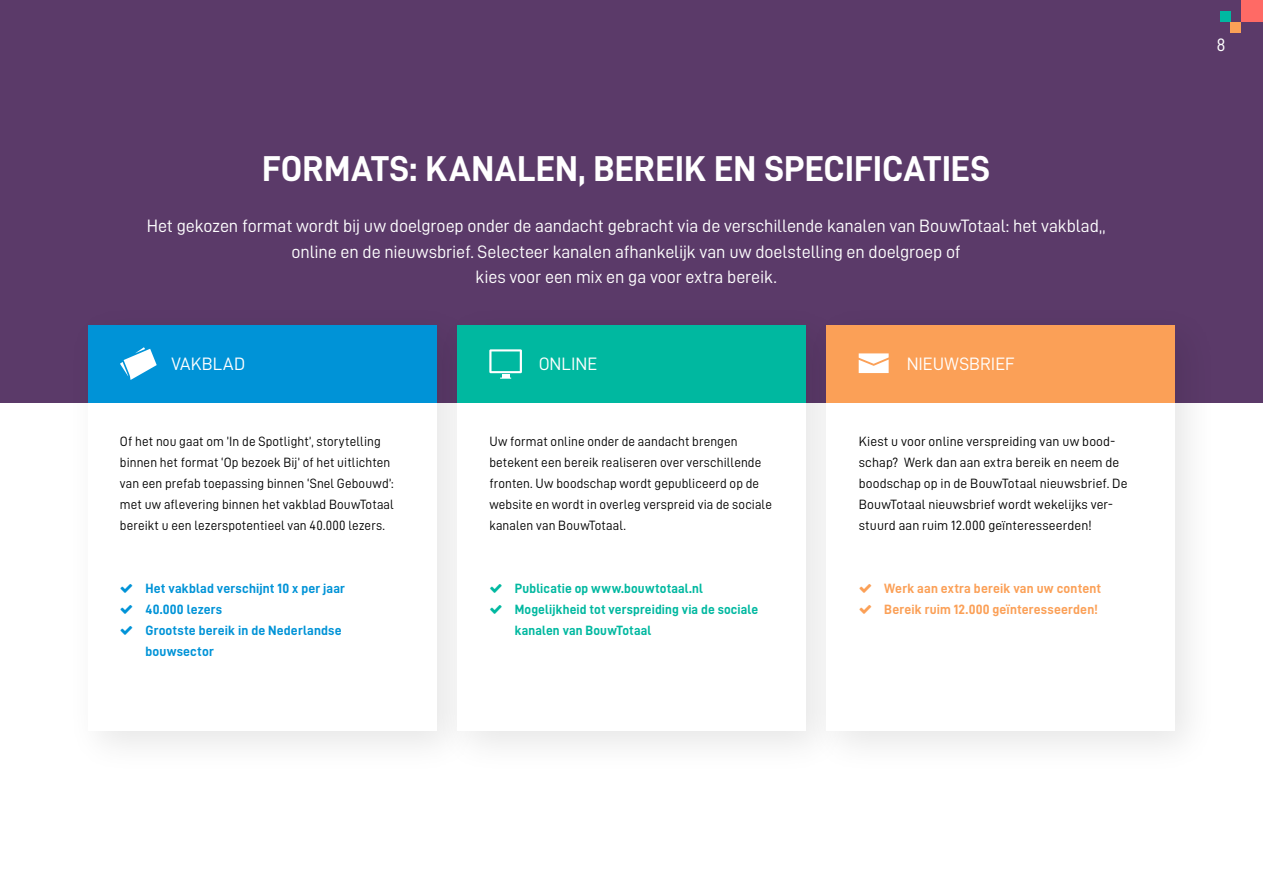
<style>
.page{position:relative;width:1263px;height:893px;background:#fff}
.page>*{position:absolute;margin:0;border:0;box-sizing:border-box;transform-origin:0 0}
.t1{font:36px "D DIN Bold";color:#fff}
.t2{font:18px/25.5px "D DIN";letter-spacing:-.01em;color:#fff;text-align:center}
.t3{font:18px "D DIN";letter-spacing:.025em;color:#fff}
.t4{font:13.5px/21px "D DIN";letter-spacing:.01em;color:#000}
.t5{font:13.5px/21px "D DIN Bold";letter-spacing:.01em;color:#00b8a0}
.t6{font:13.5px/21px "D DIN Bold";letter-spacing:.01em;color:#0093d7}
.t7{font:13.5px/21px "D DIN Bold";letter-spacing:.01em;color:#fba057}
</style>
<div class="page">
<div style="left:0;top:0;width:1263px;height:403px;background:#5b3a69"></div>
<div style="left:65px;top:302px;width:415px;height:473px;background:#000;opacity:.1"></div>
<div style="left:88px;top:325px;width:348px;height:406px;background:#fff"></div>
<div style="left:88px;top:325px;width:348px;height:78px;background:#0093d7"></div>
<svg style="left:120px;top:347px;width:37px;height:33px"></svg>
<div style="left:434px;top:302px;width:416px;height:473px;background:#000;opacity:.1"></div>
<div style="left:457px;top:325px;width:348px;height:406px;background:#fff"></div>
<div style="left:457px;top:325px;width:348px;height:78px;background:#00b8a0"></div>
<svg style="left:489px;top:349px;width:33px;height:30px"></svg>
<div style="left:803px;top:302px;width:416px;height:473px;background:#000;opacity:.1"></div>
<div style="left:827px;top:325px;width:348px;height:406px;background:#fff"></div>
<div style="left:827px;top:325px;width:348px;height:78px;background:#fba057"></div>
<svg style="left:859px;top:353px;width:30px;height:20px"></svg>
<div style="left:1219px;top:11px;width:11px;height:11px;background:#00b8a1"></div>
<div style="left:1230px;top:22px;width:11px;height:11px;background:#faa157"></div>
<div style="left:1241px;top:0;width:22px;height:22px;background:#ff6a65"></div>
<h1 class="t1" style="left:262px;top:149px;width:729px">FORMATS: KANALEN, BEREIK EN SPECIFICATIES</h1>
<p class="t2" style="left:147px;top:213px;width:960px">Het gekozen format wordt bij uw doelgroep onder de aandacht gebracht via de verschillende kanalen van BouwTotaal: het vakblad,, online en de nieuwsbrief. Selecteer kanalen afhankelijk van uw doelstelling en doelgroep of<br>kies voor een mix en ga voor extra bereik.</p>
<h2 class="t3" style="left:171px;top:354px;width:75px">VAKBLAD</h2>
<p class="t4" style="left:120px;top:430px;width:275px">Of het nou gaat om ’In de Spotlight’, storytelling binnen het format ‘Op bezoek Bij’ of het uitlichten van een prefab toepassing binnen ‘Snel Gebouwd’: met uw aflevering binnen het vakblad BouwTotaal bereikt u een lezerspotentieel van 40.000 lezers.</p>
<p class="t6" style="left:145px;top:577px;width:201px">Het vakblad verschijnt 10 x per jaar<br>40.000 lezers<br>Grootste bereik in de Nederlandse bouwsector</p>
<h2 class="t2" style="left:539px;top:350px;width:60px">ONLINE</h2>
<p class="t4" style="left:489px;top:430px;width:284px">Uw format online onder de aandacht brengen betekent een bereik realiseren over verschillende fronten. Uw boodschap wordt gepubliceerd op de website en wordt in overleg verspreid via de sociale kanalen van BouwTotaal.</p>
<p class="t5" style="left:515px;top:577px;width:245px">Publicatie op www.bouwtotaal.nl<br>Mogelijkheid tot verspreiding via de sociale kanalen van BouwTotaal</p>
<h2 class="t2" style="left:907px;top:350px;width:110px">NIEUWSBRIEF</h2>
<p class="t4" style="left:859px;top:430px;width:270px">Kiest u voor online verspreiding van uw bood&shy;schap? Werk dan aan extra bereik en neem de boodschap op in de BouwTotaal nieuwsbrief. De BouwTotaal nieuwsbrief wordt wekelijks ver&shy;stuurd aan ruim 12.000 geïnteresseerden!</p>
<p class="t7" style="left:884px;top:577px;width:219px">Werk aan extra bereik van uw content<br>Bereik ruim 12.000 geïnteresseerden!</p>
<h2 class="t2" style="left:1216px;top:31px;width:11px">8</h2>
</div>
